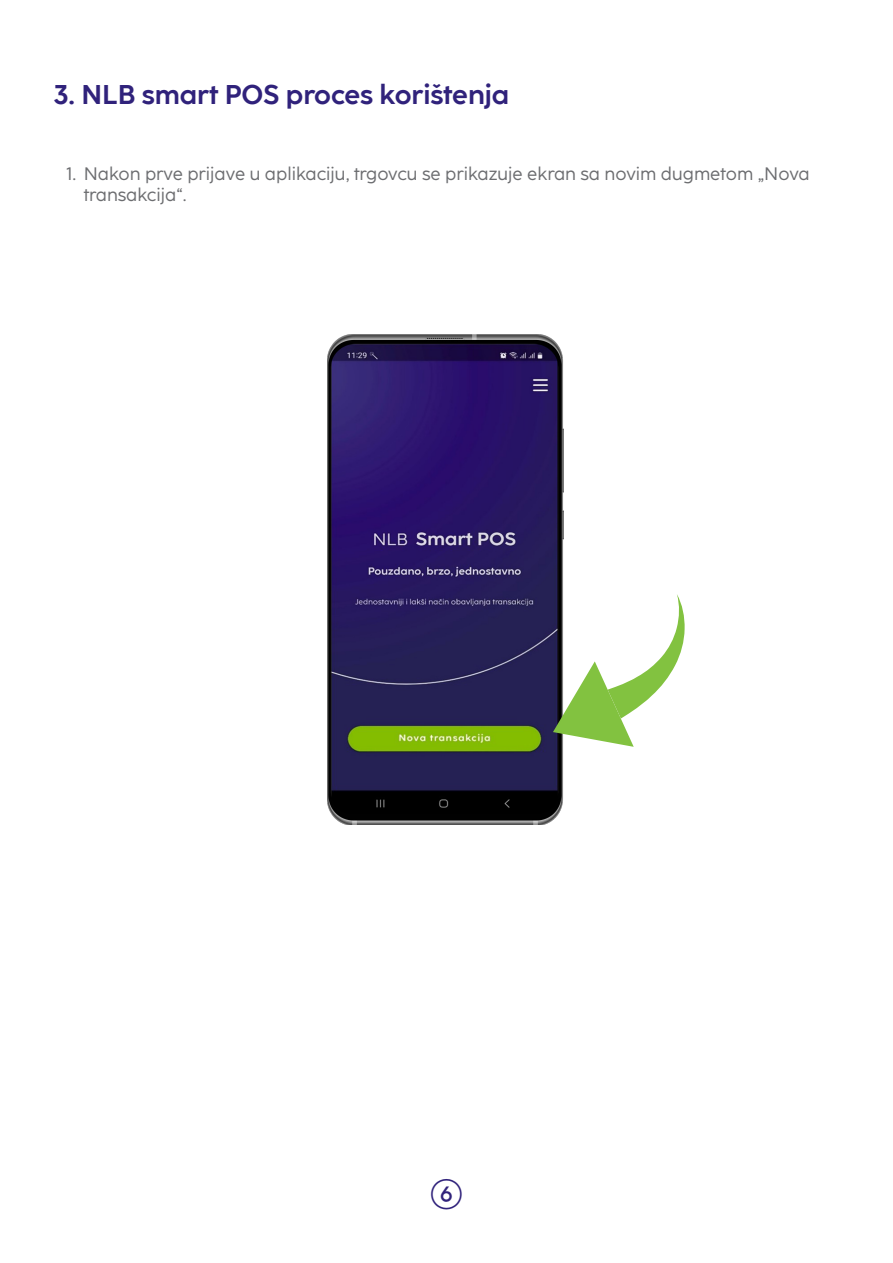
<style>
.page{position:relative;width:893px;height:1263px;background:#fff}
.page>*{position:absolute;margin:0;border:0;box-sizing:border-box;transform-origin:0 0}
.t1{font:42px "Coco Sharp";color:#30227b}
.t2{font:700 27px "Coco Sharp";color:#30227b}
.t3{font:18px/21.6px "Coco Sharp";color:#6c6d70}
</style>
<div class="page">
<img style="left:327px;top:335px;width:237px;height:490px">
<svg style="left:553px;top:594px;width:132px;height:153px"></svg>
<p class="t2" style="left:54px;top:78px;width:457px">3. NLB smart POS proces korištenja</p>
<p class="t3" style="left:84px;top:163px;width:727px;text-indent:-17px">1. Nakon prve prijave u aplikaciju, trgovcu se prikazuje ekran sa novim dugmetom „Nova transakcija“.</p>
<p class="t1" style="left:429px;top:1170px;width:36px">6</p>
</div>
